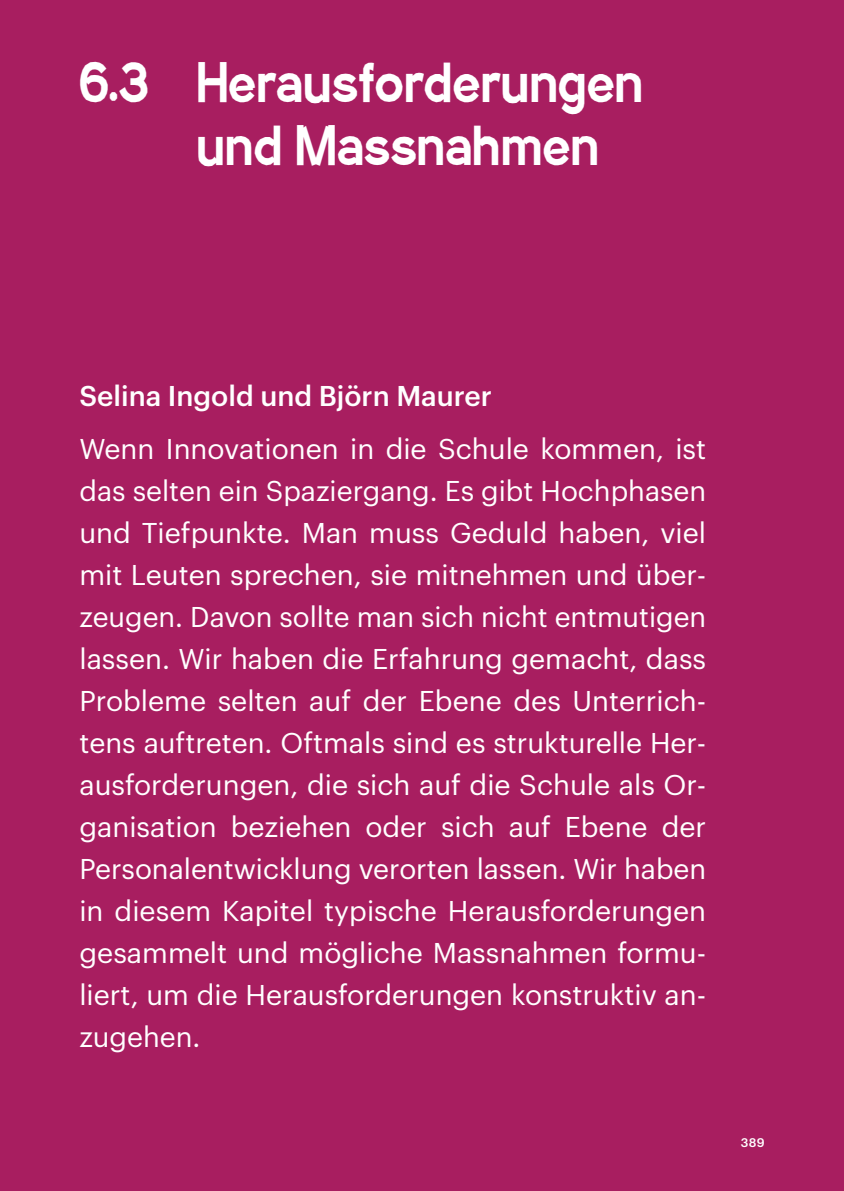
<style>
.page{position:relative;width:844px;height:1191px;background:#fff}
.page>*{position:absolute;margin:0;border:0;box-sizing:border-box;transform-origin:0 0}
.t1{font:900 49px/63px "Gap Sans";color:#fff}
.t2{font:28px/42px "Graphik";color:#fff;text-align:justify}
.t3{font:500 28px "Graphik";color:#fff}
.t4{font:500 12.25px "Graphik";color:#fff}
</style>
<div class="page">
<div style="left:0;top:0;width:843px;height:1191px;background:#a81e60"></div>
<h1 class="t1" style="left:196px;top:47px;width:449px;text-indent:-117px">6.3 Herausforderungen und Massnahmen</h1>
<p class="t3" style="left:79px;top:375px;width:414px">Selina Ingold und Björn Maurer</p>
<p class="t2" style="left:79px;top:425px;width:628px">Wenn Innovationen in die Schule kommen, ist das selten ein Spaziergang. Es gibt Hochphasen und Tiefpunkte. Man muss Geduld haben, viel mit Leuten sprechen, sie mitnehmen und über&shy;zeugen. Davon sollte man sich nicht entmutigen lassen. Wir haben die Erfahrung gemacht, dass Probleme selten auf der Ebene des Unterrich&shy;tens auftreten. Oftmals sind es strukturelle Her&shy;ausforderungen, die sich auf die Schule als Or&shy;ganisation beziehen oder sich auf Ebene der Personalentwicklung verorten lassen. Wir haben in diesem Kapitel typische Herausforderungen gesammelt und mögliche Massnahmen formu&shy;liert, um die Herausforderungen konstruktiv an&shy;zugehen.</p>
<p class="t4" style="left:740px;top:1133px;width:25px">389</p>
</div>
